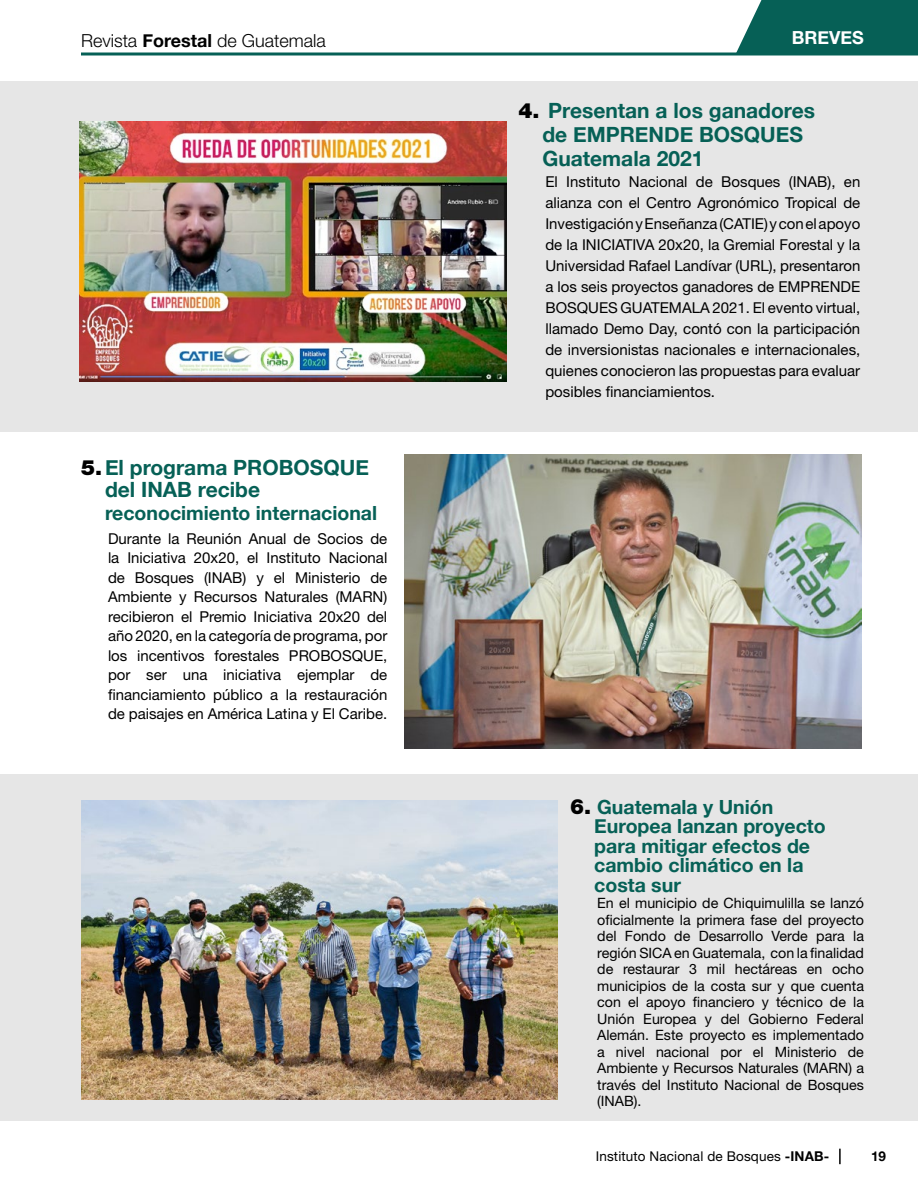
<style>
.page{position:relative;width:918px;height:1188px;background:#fff}
.page>*{position:absolute;margin:0;border:0;box-sizing:border-box;transform-origin:0 0}
.t1{font:700 21px/24px "Helvetica Neue";color:#066056}
.t2{font:700 19.5px/19.5px "Helvetica Neue";color:#066056}
.t3{font:300 18px "Helvetica Neue LT Std";color:#000}
.t4{font:700 18px "Helvetica Neue";color:#fff}
.t5{font:15px/21px "Helvetica Neue LT Std";color:#000;text-align:justify}
.t6{font:14.25px/16.5px "Helvetica Neue LT Std";color:#000;text-align:justify}
.t7{font:13.5px "Helvetica Neue LT Std";letter-spacing:.01em;color:#000}
.t8{font:700 13.5px "Helvetica Neue";color:#000}
.s1{font-family:"Helvetica Neue";font-weight:700}
.s2{font-family:"Helvetica Neue LT Pro";font-weight:900;color:#000}
.s3{font-family:"Helvetica Neue LT Pro";font-weight:900;font-size:21px;color:#000}
</style>
<div class="page">
<svg style="left:736px;top:0;width:182px;height:52px;background:#186b62"></svg>
<svg style="left:81px;top:52px;width:837px;height:4px;background:#3d837b"></svg>
<svg style="left:839px;top:1149px;width:2px;height:15px"></svg>
<div style="left:0;top:81px;width:918px;height:351px;background:#e6e6e6"></div>
<div style="left:0;top:774px;width:918px;height:346px;background:#e6e6e6"></div>
<img style="left:404px;top:454px;width:458px;height:295px">
<img style="left:79px;top:122px;width:427px;height:259px">
<img style="left:81px;top:801px;width:476px;height:299px">
<p class="t3" style="left:81px;top:30px;width:246px">Revista <span class="s1">Forestal</span> de Guatemala</p>
<p class="t4" style="left:792px;top:26px;width:74px">BREVES</p>
<h1 class="t1" style="left:105px;top:456px;width:266px;line-height:22.5px;text-indent:-24px"><span class="s2">5.</span>El programa PROBOSQUE del INAB recibe</h1>
<h2 class="t2" style="left:105px;top:503px;width:274px">reconocimiento internacional</h2>
<p class="t5" style="left:108px;top:529px;width:281px;line-height:19.5px">Durante la Reunión Anual de Socios de la Iniciativa 20x20, el Instituto Nacional de Bosques (INAB) y el Ministerio de Ambiente y Recursos Naturales (MARN) recibieron el Premio Iniciativa 20x20 del año 2020, en la categoría de programa, por los incentivos forestales PROBOSQUE, por ser una iniciativa ejemplar de financiamiento público a la restauración de paisajes en América Latina y El Caribe.</p>
<h1 class="t1" style="left:542px;top:98px;width:274px;text-indent:-24px"><span class="s2">4.</span> Presentan a los ganadores de EMPRENDE BOSQUES<br>Guatemala 2021</h1>
<p class="t5" style="left:545px;top:171px;width:316px">El Instituto Nacional de Bosques (INAB), en alianza con el Centro Agronómico Tropical de Investigación y Enseñanza (CATIE) y con el apoyo de la INICIATIVA 20x20, la Gremial Forestal y la Universidad Rafael Landívar (URL), presentaron a los seis proyectos ganadores de EMPRENDE BOSQUES GUATEMALA 2021. El evento virtual, llamado Demo Day, contó con la participación de inversionistas nacionales e internacionales, quienes conocieron las propuestas para evaluar posibles financiamientos.</p>
<h2 class="t2" style="left:594px;top:797px;width:233px;text-indent:-24px"><span class="s3">6.</span> Guatemala y Unión<br>Europea lanzan proyecto para mitigar efectos de cambio climático en la costa sur</h2>
<p class="t6" style="left:597px;top:895px;width:268px">En el municipio de Chiquimulilla se lanzó oficialmente la primera fase del proyecto del Fondo de Desarrollo Verde para la región SICA en Guatemala, con la finalidad de restaurar 3 mil hectáreas en ocho municipios de la costa sur y que cuenta con el apoyo financiero y técnico de la Unión Europea y del Gobierno Federal Alemán. Este proyecto es implementado a nivel nacional por el Ministerio de Ambiente y Recursos Naturales (MARN) a través del Instituto Nacional de Bosques (INAB).</p>
<p class="t7" style="left:596px;top:1148px;width:235px">Instituto Nacional de Bosques <span class="s1">-INAB-</span></p>
<p class="t8" style="left:871px;top:1148px;width:17px">19</p>
</div>
